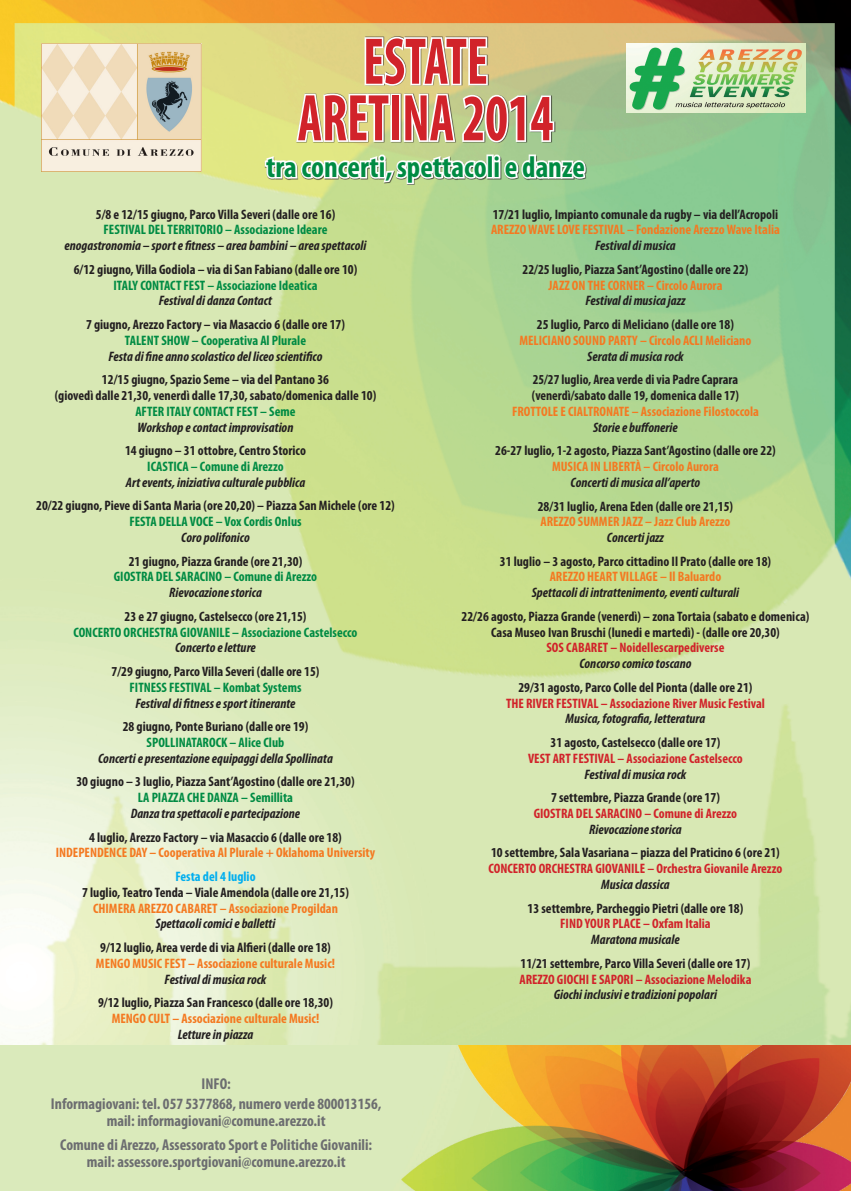
<style>
.page{position:relative;width:851px;height:1191px;background:#fff}
.page>*{position:absolute;margin:0;border:0;box-sizing:border-box;transform-origin:0 0}
.t1{font:700 condensed 66.5px "Myriad Pro";color:#d1232a;scale:.8 1}
.t2{font:700 condensed 29.9px "Myriad Pro";color:#008b43}
.t3{font:700 condensed 15.7px "Myriad Pro";color:#6c6d70}
.t4{font:700 condensed 13.7px "Myriad Pro";color:#231f20}
.t5{font:italic 700 condensed 13.7px "Myriad Pro";color:#231f20}
.t6{font:700 condensed 13.7px "Myriad Pro";color:#f47921}
.t7{font:700 condensed 13.7px "Myriad Pro";color:#008b43}
.t8{font:700 condensed 13.7px "Myriad Pro";color:#d1232a}
.t9{font:700 condensed 13.7px "Myriad Pro";color:#00aeef}
</style>
<div class="page">
<img style="left:0;top:0;width:850px;height:1191px">
<img style="left:626px;top:44px;width:178px;height:68px">
<img style="left:42px;top:43px;width:159px;height:128px">
<div style="left:264px;top:36px;width:322px;height:149px;background:#231f20;opacity:.75"></div>
<svg style="left:294px;top:35px;width:262px;height:109px"></svg>
<svg style="left:263px;top:153px;width:324px;height:33px"></svg>
<p class="t1" style="left:363px;top:20px;width:157px">ESTATE</p>
<p class="t1" style="left:297px;top:77px;width:321px">ARETINA 2014</p>
<p class="t2" style="left:266px;top:148px;width:320px">tra concerti, spettacoli e danze</p>
<p class="t4" style="left:96px;top:206px;width:241px">5/8 e 12/15 giugno, Parco Villa Severi (dalle ore 16)</p>
<p class="t7" style="left:104px;top:221px;width:225px">FESTIVAL DEL TERRITORIO – Associazione Ideare</p>
<p class="t5" style="left:65px;top:237px;width:303px">enogastronomia – sport e fitness – area bambini – area spettacoli</p>
<p class="t4" style="left:74px;top:261px;width:285px">6/12 giugno, Villa Godiola – via di San Fabiano (dalle ore 10)</p>
<p class="t7" style="left:113px;top:276px;width:205px">ITALY CONTACT FEST – Associazione Ideatica</p>
<p class="t5" style="left:159px;top:292px;width:115px">Festival di danza Contact</p>
<p class="t4" style="left:86px;top:316px;width:260px">7 giugno, Arezzo Factory – via Masaccio 6 (dalle ore 17)</p>
<p class="t7" style="left:125px;top:332px;width:183px">TALENT SHOW – Cooperativa Al Plurale</p>
<p class="t5" style="left:108px;top:347px;width:215px">Festa di fine anno scolastico del liceo scientifico</p>
<p class="t4" style="left:102px;top:371px;width:228px">12/15 giugno, Spazio Seme – via del Pantano 36</p>
<p class="t4" style="left:55px;top:387px;width:323px">(giovedì dalle 21,30, venerdì dalle 17,30, sabato/domenica dalle 10)</p>
<p class="t7" style="left:135px;top:403px;width:162px">AFTER ITALY CONTACT FEST – Seme</p>
<p class="t5" style="left:137px;top:418px;width:157px">Workshop e contact improvisation</p>
<p class="t4" style="left:125px;top:442px;width:182px">14 giugno – 31 ottobre, Centro Storico</p>
<p class="t7" style="left:147px;top:458px;width:138px">ICASTICA – Comune di Arezzo</p>
<p class="t5" style="left:126px;top:473px;width:181px">Art events, iniziativa culturale pubblica</p>
<p class="t4" style="left:36px;top:497px;width:360px">20/22 giugno, Pieve di Santa Maria (ore 20,20) – Piazza San Michele (ore 12)</p>
<p class="t7" style="left:129px;top:513px;width:174px">FESTA DELLA VOCE – Vox Cordis Onlus</p>
<p class="t5" style="left:181px;top:529px;width:70px">Coro polifonico</p>
<p class="t4" style="left:129px;top:552px;width:175px">21 giugno, Piazza Grande (ore 21,30)</p>
<p class="t7" style="left:114px;top:568px;width:205px">GIOSTRA DEL SARACINO – Comune di Arezzo</p>
<p class="t5" style="left:169px;top:584px;width:94px">Rievocazione storica</p>
<p class="t4" style="left:125px;top:607px;width:183px">23 e 27 giugno, Castelsecco (ore 21,15)</p>
<p class="t7" style="left:73px;top:623px;width:285px">CONCERTO ORCHESTRA GIOVANILE – Associazione Castelsecco</p>
<p class="t5" style="left:175px;top:639px;width:82px">Concerto e letture</p>
<p class="t4" style="left:111px;top:663px;width:209px">7/29 giugno, Parco Villa Severi (dalle ore 15)</p>
<p class="t7" style="left:129px;top:678px;width:173px">FITNESS FESTIVAL – Kombat Systems</p>
<p class="t5" style="left:135px;top:694px;width:162px">Festival di fitness e sport itinerante</p>
<p class="t4" style="left:123px;top:718px;width:187px">28 giugno, Ponte Buriano (dalle ore 19)</p>
<p class="t7" style="left:147px;top:734px;width:139px">SPOLLINATAROCK – Alice Club</p>
<p class="t5" style="left:98px;top:749px;width:236px">Concerti e presentazione equipaggi della Spollinata</p>
<p class="t4" style="left:76px;top:773px;width:280px">30 giugno – 3 luglio, Piazza Sant’Agostino (dalle ore 21,30)</p>
<p class="t7" style="left:138px;top:789px;width:157px">LA PIAZZA CHE DANZA – Semillita</p>
<p class="t5" style="left:131px;top:805px;width:171px">Danza tra spettacoli e partecipazione</p>
<p class="t4" style="left:89px;top:828px;width:254px">4 luglio, Arezzo Factory – via Masaccio 6 (dalle ore 18)</p>
<p class="t6" style="left:56px;top:844px;width:321px">INDEPENDENCE DAY – Cooperativa Al Plurale + Oklahoma University</p>
<p class="t9" style="left:175px;top:868px;width:82px">Festa del 4 luglio</p>
<p class="t4" style="left:82px;top:883px;width:268px">7 luglio, Teatro Tenda – Viale Amendola (dalle ore 21,15)</p>
<p class="t6" style="left:93px;top:899px;width:246px">CHIMERA AREZZO CABARET – Associazione Progildan</p>
<p class="t5" style="left:155px;top:915px;width:121px">Spettacoli comici e balletti</p>
<p class="t4" style="left:100px;top:939px;width:232px">9/12 luglio, Area verde di via Alfieri (dalle ore 18)</p>
<p class="t6" style="left:96px;top:954px;width:240px">MENGO MUSIC FEST – Associazione culturale Music!</p>
<p class="t5" style="left:165px;top:970px;width:103px">Festival di musica rock</p>
<p class="t4" style="left:98px;top:994px;width:236px">9/12 luglio, Piazza San Francesco (dalle ore 18,30)</p>
<p class="t6" style="left:112px;top:1009px;width:209px">MENGO CULT – Associazione culturale Music!</p>
<p class="t5" style="left:178px;top:1025px;width:77px">Letture in piazza</p>
<p class="t4" style="left:492px;top:206px;width:287px">17/21 luglio, Impianto comunale da rugby – via dell’Acropoli</p>
<p class="t6" style="left:491px;top:221px;width:290px">AREZZO WAVE LOVE FESTIVAL – Fondazione Arezzo Wave Italia</p>
<p class="t5" style="left:595px;top:237px;width:82px">Festival di musica</p>
<p class="t4" style="left:522px;top:261px;width:227px">22/25 luglio, Piazza Sant’Agostino (dalle ore 22)</p>
<p class="t6" style="left:548px;top:276px;width:175px">JAZZ ON THE CORNER – Circolo Aurora</p>
<p class="t5" style="left:585px;top:292px;width:101px">Festival di musica jazz</p>
<p class="t4" style="left:537px;top:316px;width:198px">25 luglio, Parco di Meliciano (dalle ore 18)</p>
<p class="t6" style="left:519px;top:332px;width:233px">MELICIANO SOUND PARTY – Circolo ACLI Meliciano</p>
<p class="t5" style="left:587px;top:347px;width:98px">Serata di musica rock</p>
<p class="t4" style="left:532px;top:371px;width:207px">25/27 luglio, Area verde di via Padre Caprara</p>
<p class="t4" style="left:532px;top:387px;width:208px">(venerdì/sabato dalle 19, domenica dalle 17)</p>
<p class="t6" style="left:512px;top:403px;width:248px">FROTTOLE E CIALTRONATE – Associazione Filostoccola</p>
<p class="t5" style="left:593px;top:418px;width:86px">Storie e buffonerie</p>
<p class="t4" style="left:495px;top:442px;width:282px">26-27 luglio, 1-2 agosto, Piazza Sant’Agostino (dalle ore 22)</p>
<p class="t6" style="left:552px;top:458px;width:168px">MUSICA IN LIBERTÀ – Circolo Aurora</p>
<p class="t5" style="left:570px;top:474px;width:131px">Concerti di musica all’aperto</p>
<p class="t4" style="left:537px;top:497px;width:197px">28/31 luglio, Arena Eden (dalle ore 21,15)</p>
<p class="t6" style="left:540px;top:513px;width:191px">AREZZO SUMMER JAZZ – Jazz Club Arezzo</p>
<p class="t5" style="left:606px;top:529px;width:59px">Concerti jazz</p>
<p class="t4" style="left:499px;top:552px;width:273px">31 luglio – 3 agosto, Parco cittadino Il Prato (dalle ore 18)</p>
<p class="t6" style="left:549px;top:568px;width:173px">AREZZO HEART VILLAGE – Il Baluardo</p>
<p class="t5" style="left:531px;top:584px;width:209px">Spettacoli di intrattenimento, eventi culturali</p>
<p class="t4" style="left:461px;top:608px;width:349px">22/26 agosto, Piazza Grande (venerdì) – zona Tortaia (sabato e domenica)</p>
<p class="t4" style="left:491px;top:623px;width:290px">Casa Museo Ivan Bruschi (lunedi e martedì) - (dalle ore 20,30)</p>
<p class="t8" style="left:546px;top:639px;width:179px">SOS CABARET – Noidellescarpediverse</p>
<p class="t5" style="left:579px;top:655px;width:114px">Concorso comico toscano</p>
<p class="t4" style="left:518px;top:678px;width:235px">29/31 agosto, Parco Colle del Pionta (dalle ore 21)</p>
<p class="t8" style="left:506px;top:694px;width:260px">THE RIVER FESTIVAL – Associazione River Music Festival</p>
<p class="t5" style="left:565px;top:710px;width:141px">Musica, fotografia, letteratura</p>
<p class="t4" style="left:550px;top:734px;width:171px">31 agosto, Castelsecco (dalle ore 17)</p>
<p class="t8" style="left:528px;top:749px;width:216px">VEST ART FESTIVAL – Associazione Castelsecco</p>
<p class="t5" style="left:584px;top:765px;width:103px">Festival di musica rock</p>
<p class="t4" style="left:551px;top:789px;width:170px">7 settembre, Piazza Grande (ore 17)</p>
<p class="t8" style="left:533px;top:805px;width:205px">GIOSTRA DEL SARACINO – Comune di Arezzo</p>
<p class="t5" style="left:589px;top:820px;width:94px">Rievocazione storica</p>
<p class="t4" style="left:491px;top:844px;width:290px">10 settembre, Sala Vasariana – piazza del Praticino 6 (ore 21)</p>
<p class="t8" style="left:488px;top:860px;width:295px">CONCERTO ORCHESTRA GIOVANILE – Orchestra Giovanile Arezzo</p>
<p class="t5" style="left:601px;top:876px;width:70px">Musica classica</p>
<p class="t4" style="left:527px;top:899px;width:217px">13 settembre, Parcheggio Pietri (dalle ore 18)</p>
<p class="t8" style="left:560px;top:915px;width:152px">FIND YOUR PLACE – Oxfam Italia</p>
<p class="t5" style="left:591px;top:931px;width:90px">Maratona musicale</p>
<p class="t4" style="left:520px;top:954px;width:231px">11/21 settembre, Parco Villa Severi (dalle ore 17)</p>
<p class="t8" style="left:519px;top:970px;width:233px">AREZZO GIOCHI E SAPORI – Associazione Melodika</p>
<p class="t5" style="left:553px;top:986px;width:165px">Giochi inclusivi e tradizioni popolari</p>
<p class="t3" style="left:201px;top:1074px;width:31px">INFO:</p>
<p class="t3" style="left:51px;top:1093px;width:332px">Informagiovani: tel. 057 5377868, numero verde 800013156,</p>
<p class="t3" style="left:107px;top:1110px;width:220px">mail: informagiovani@comune.arezzo.it</p>
<p class="t3" style="left:60px;top:1134px;width:313px">Comune di Arezzo, Assessorato Sport e Politiche Giovanili:</p>
<p class="t3" style="left:87px;top:1151px;width:260px">mail: assessore.sportgiovani@comune.arezzo.it</p>
</div>
